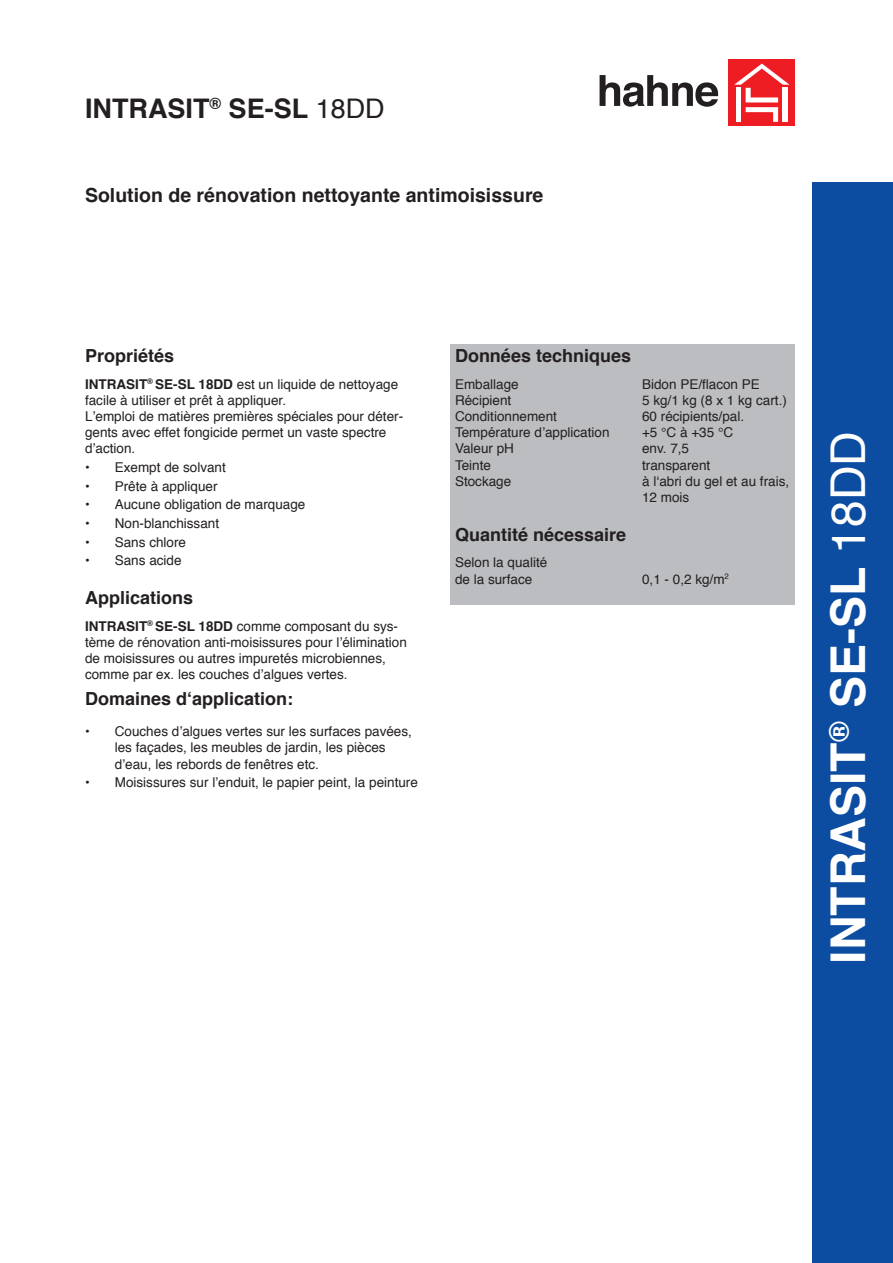
<style>
.page{position:relative;width:893px;height:1263px;background:#fff}
.page>*{position:absolute;margin:0;border:0;box-sizing:border-box;transform-origin:0 0}
.t1{font:700 48px "Helvetica";color:#fff}
.t2{font:700 27px "Helvetica";color:#231f20}
.t3{font:700 19.5px "Helvetica";color:#231f20}
.t4{font:700 18px "Helvetica";color:#231f20}
.t5{font:13.5px/16.2px "Helvetica";color:#231f20}
.t6{font:700 13.5px "Helvetica";color:#231f20}
.s1{font-weight:400}
.s2{font-weight:700}
</style>
<div class="page">
<div style="left:729px;top:60px;width:66px;height:66px;background:#ee1d23"></div>
<svg style="left:734px;top:64px;width:56px;height:58px"></svg>
<div style="left:783px;top:88px;width:5px;height:34px;background:#fff"></div>
<svg style="left:600px;top:75px;width:118px;height:32px"></svg>
<div style="left:812px;top:183px;width:81px;height:1080px;background:#0d4da1"></div>
<div style="left:451px;top:344px;width:344px;height:30px;background:#bcbdc0"></div>
<div style="left:451px;top:374px;width:344px;height:133px;background:#bcbdc0"></div>
<div style="left:451px;top:506px;width:344px;height:17px;background:#bcbdc0"></div>
<div style="left:451px;top:523px;width:344px;height:30px;background:#bcbdc0"></div>
<div style="left:451px;top:553px;width:344px;height:35px;background:#bcbdc0"></div>
<div style="left:451px;top:588px;width:344px;height:17px;background:#bcbdc0"></div>
<p class="t2" style="left:85px;top:87px;width:301px">INTRASIT<sup>®</sup> SE-SL <span class="s1">18DD</span></p>
<p class="t3" style="left:85px;top:179px;width:460px">Solution de rénovation nettoyante antimoisissure</p>
<p class="t4" style="left:85px;top:341px;width:91px">Propriétés</p>
<p class="t5" style="left:85px;top:376px;width:315px"><span class="s2">INTRASIT</span><sup>®</sup> <span class="s2">SE-SL 18DD</span> est un liquide de nettoyage facile à utiliser et prêt à appliquer.</p>
<p class="t5" style="left:85px;top:409px;width:320px">L’emploi de matières premières spéciales pour déter&shy;gents avec effet fongicide permet un vaste spectre d’action.</p>
<p class="t6" style="left:85px;top:456px;width:6px">•</p>
<p class="t5" style="left:115px;top:460px;width:113px">Exempt de solvant</p>
<p class="t6" style="left:85px;top:475px;width:6px">•</p>
<p class="t5" style="left:115px;top:478px;width:104px">Prête à appliquer</p>
<p class="t6" style="left:85px;top:494px;width:6px">•</p>
<p class="t5" style="left:115px;top:497px;width:192px">Aucune obligation de marquage</p>
<p class="t6" style="left:85px;top:512px;width:6px">•</p>
<p class="t5" style="left:115px;top:515px;width:106px">Non-blanchissant</p>
<p class="t6" style="left:85px;top:531px;width:6px">•</p>
<p class="t5" style="left:115px;top:534px;width:73px">Sans chlore</p>
<p class="t6" style="left:85px;top:549px;width:6px">•</p>
<p class="t5" style="left:115px;top:553px;width:68px">Sans acide</p>
<p class="t4" style="left:85px;top:583px;width:110px">Applications</p>
<p class="t5" style="left:85px;top:618px;width:323px"><span class="s2">INTRASIT</span><sup>®</sup> <span class="s2">SE-SL 18DD</span> comme composant du sys&shy;tème de rénovation anti-moisissures pour l’élimination de moisissures ou autres impuretés microbiennes, comme par ex. les couches d’algues vertes.</p>
<p class="t4" style="left:85px;top:685px;width:210px">Domaines d‘application:</p>
<p class="t6" style="left:85px;top:720px;width:6px">•</p>
<p class="t5" style="left:115px;top:724px;width:299px">Couches d’algues vertes sur les surfaces pavées, les façades, les meubles de jardin, les pièces d’eau, les rebords de fenêtres etc.</p>
<p class="t6" style="left:85px;top:771px;width:6px">•</p>
<p class="t5" style="left:115px;top:775px;width:305px">Moisissures sur l’enduit, le papier peint, la peinture</p>
<p class="t4" style="left:455px;top:341px;width:178px">Données techniques</p>
<p class="t5" style="left:455px;top:376px;width:65px">Emballage</p>
<p class="t5" style="left:455px;top:392px;width:58px">Récipient</p>
<p class="t5" style="left:455px;top:409px;width:104px">Conditionnement</p>
<p class="t5" style="left:455px;top:425px;width:156px">Température d’application</p>
<p class="t5" style="left:455px;top:441px;width:61px">Valeur pH</p>
<p class="t5" style="left:455px;top:457px;width:38px">Teinte</p>
<p class="t5" style="left:455px;top:473px;width:58px">Stockage</p>
<p class="t5" style="left:642px;top:376px;width:119px">Bidon PE/flacon PE</p>
<p class="t5" style="left:642px;top:392px;width:146px">5 kg/1 kg (8 x 1 kg cart.)</p>
<p class="t5" style="left:642px;top:409px;width:104px">60 récipients/pal.</p>
<p class="t5" style="left:642px;top:425px;width:93px">+5 °C à +35 °C</p>
<p class="t5" style="left:642px;top:441px;width:49px">env. 7,5</p>
<p class="t5" style="left:642px;top:457px;width:70px">transparent</p>
<p class="t5" style="left:642px;top:473px;width:149px">à l‘abri du gel et au frais,</p>
<p class="t5" style="left:642px;top:490px;width:49px">12 mois</p>
<p class="t4" style="left:455px;top:520px;width:173px">Quantité nécessaire</p>
<p class="t5" style="left:455px;top:555px;width:94px">Selon la qualité</p>
<p class="t5" style="left:455px;top:571px;width:79px">de la surface</p>
<p class="t5" style="left:642px;top:571px;width:88px">0,1 - 0,2 kg/m<sup>2</sup></p>
<p class="t1" style="left:810px;top:964px;width:534px;rotate:-90deg">INTRASIT<sup>®</sup> SE-SL <span class="s1">18DD</span></p>
</div>
